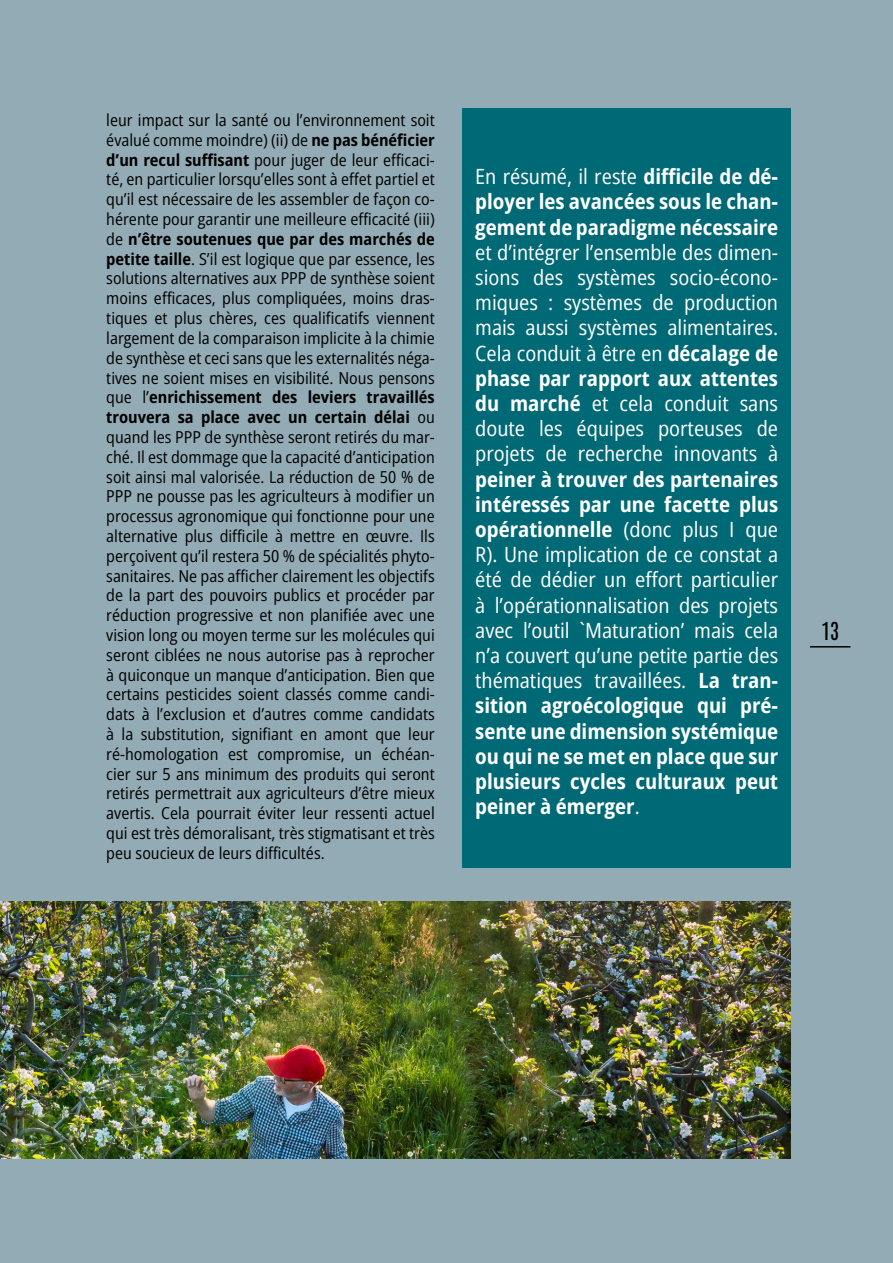
<style>
.page{position:relative;width:893px;height:1263px;background:#93abb4}
.page>*{position:absolute;margin:0;border:0;box-sizing:border-box;transform-origin:0 0}
.t1{font:700 semi-condensed 21px/25.2px "Open Sans";color:#fff;text-align:justify}
.t2{font:semi-condensed 21px/25.2px "Open Sans";color:#fff;text-align:justify}
.t3{font:21px "Antonio";color:#000}
.t4{font:semi-condensed 16.5px/19.8px "Open Sans";color:#000;text-align:justify}
.s1{font-weight:700}
.s2{font-weight:400}
</style>
<div class="page">
<img style="left:0;top:901px;width:791px;height:258px">
<div style="left:462px;top:108px;width:329px;height:759px;background:#006976"></div>
<hr style="left:810px;top:646px;width:40px;height:1px;background:#000">
<p class="t4" style="left:106px;top:110px;width:330px">leur impact sur la santé ou l’environnement soit évalué comme moindre) (ii) de <span class="s1">ne pas bénéficier d’un recul suffisant</span> pour juger de leur efficaci&shy;té, en particulier lorsqu’elles sont à effet partiel et qu’il est nécessaire de les assembler de façon co&shy;hérente pour garantir une meilleure efficacité (iii) de <span class="s1">n’être soutenues que par des marchés de petite taille</span>. S’il est logique que par essence, les solutions alternatives aux PPP de synthèse soient moins efficaces, plus compliquées, moins dras&shy;tiques et plus chères, ces qualificatifs viennent largement de la comparaison implicite à la chimie de synthèse et ceci sans que les externalités néga&shy;tives ne soient mises en visibilité. Nous pensons que l’<span class="s1">enrichissement des leviers travaillés trouvera sa place avec un certain délai</span> ou quand les PPP de synthèse seront retirés du mar&shy;ché. Il est dommage que la capacité d’anticipation soit ainsi mal valorisée. La réduction de 50 % de PPP ne pousse pas les agriculteurs à modifier un processus agronomique qui fonctionne pour une alternative plus difficile à mettre en œuvre. Ils perçoivent qu’il restera 50 % de spécialités phyto&shy;sanitaires. Ne pas afficher clairement les objectifs de la part des pouvoirs publics et procéder par réduction progressive et non planifiée avec une vision long ou moyen terme sur les molécules qui seront ciblées ne nous autorise pas à reprocher à quiconque un manque d’anticipation. Bien que certains pesticides soient classés comme candi&shy;dats à l’exclusion et d’autres comme candidats à la substitution, signifiant en amont que leur ré-homologation est compromise, un échéan&shy;cier sur 5 ans minimum des produits qui seront retirés permettrait aux agriculteurs d’être mieux avertis. Cela pourrait éviter leur ressenti actuel qui est très démoralisant, très stigmatisant et très peu soucieux de leurs difficultés.</p>
<p class="t1" style="left:475px;top:163px;width:304px"><span class="s2">En résumé, il reste</span> difficile de dé&shy;ployer les avancées sous le chan&shy;gement de paradigme nécessaire</p>
<p class="t2" style="left:475px;top:239px;width:304px">et d’intégrer l’ensemble des dimen&shy;sions des systèmes socio-écono&shy;miques : systèmes de production mais aussi systèmes alimentaires.<br>Cela conduit à être en <span class="s1">décalage de phase par rapport aux attentes du marché</span> et cela conduit sans doute les équipes porteuses de projets de recherche innovants à</p>
<p class="t1" style="left:475px;top:466px;width:304px">peiner à trouver des partenaires intéressés par une facette plus opérationnelle <span class="s2">(donc plus I que R). Une implication de ce constat a été de dédier un effort particulier à l’opérationnalisation des projets avec l’outil `Maturation’ mais cela n’a couvert qu’une petite partie des thématiques travaillées.</span> La tran&shy;sition agroécologique qui pré&shy;sente une dimension systémique ou qui ne se met en place que sur plusieurs cycles culturaux peut peiner à émerger<span class="s2">.</span></p>
<p class="t3" style="left:821px;top:616px;width:19px">13</p>
</div>
